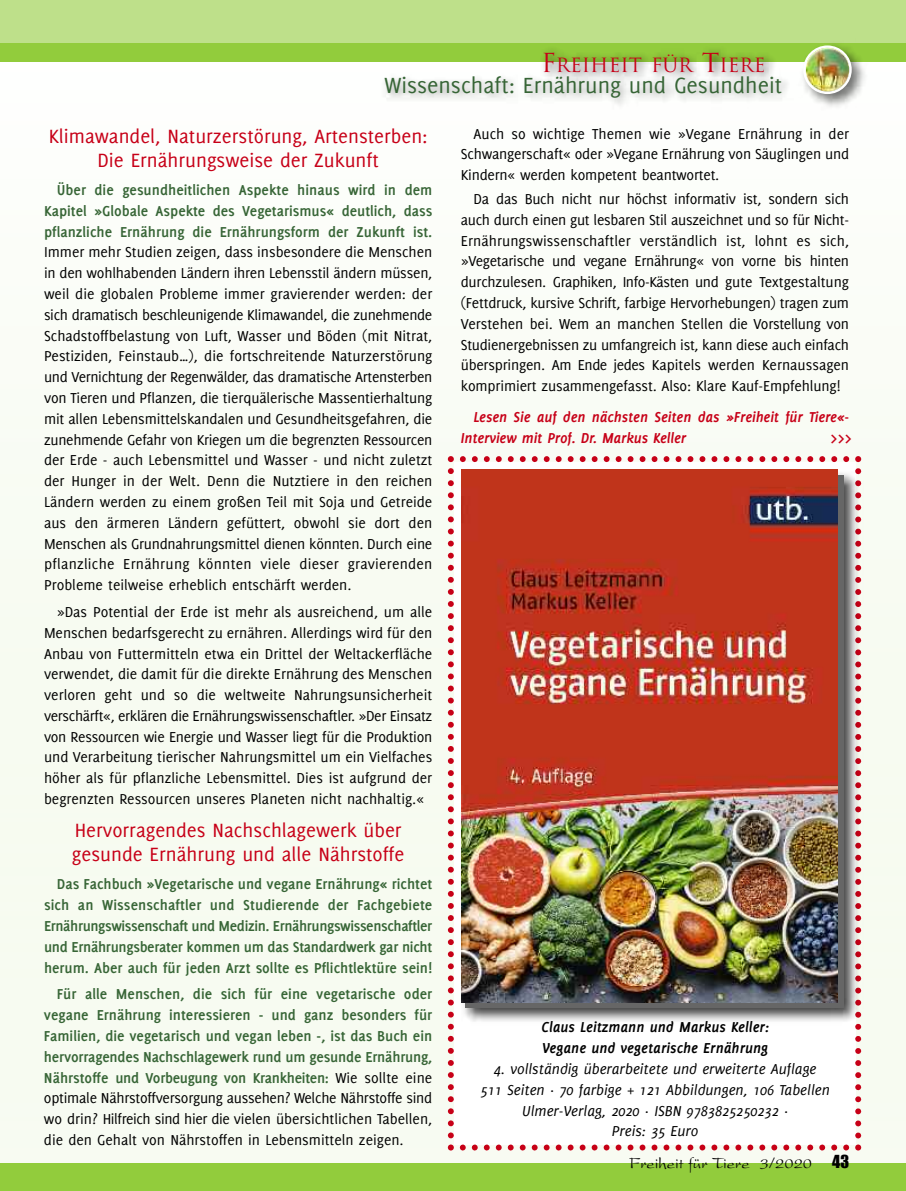
<style>
.page{position:relative;width:906px;height:1191px;background:#fff}
.page>*{position:absolute;margin:0;border:0;box-sizing:border-box;transform-origin:0 0}
.t1{font:24px "Delicious";color:#376536}
.t2{font:24px "Delicious";color:#c70017}
.t3{font:21px/24px "Delicious";color:#c70017;text-align:center}
.t4{font:19.2px "Trajan";color:#c70017}
.t5{font:16.5px "President";color:#000}
.t6{font:15.75px/20.9px "Delicious";letter-spacing:-.005em;color:#000;text-align:justify}
.t7{font:700 15.75px/20.9px "Delicious";color:#376536;text-align:justify}
.t8{font:italic 15.75px/20.9px "Delicious";color:#000;text-align:center}
.t9{font:italic 700 15.75px/20.9px "Delicious";letter-spacing:-.01em;color:#c70017}
.t10{font:italic 700 15.75px/20.9px "Delicious";color:#000}
.s1{font-size:25.5px}
.s2{font-weight:400;color:#000}
.s3{font-family:"Impact"}
</style>
<div class="page">
<div style="left:0;top:55px;width:906px;height:1135px;background:#f8fcf4"></div>
<svg style="left:448px;top:456px;width:413px;height:694px"></svg>
<img style="left:458px;top:469px;width:404px;height:558px">
<div style="left:465px;top:475px;width:378px;height:532px;background:#666"></div>
<div style="left:0;top:1163px;width:906px;height:28px;background:#92cc3c"></div>
<div style="left:0;top:0;width:906px;height:44px;background:#bee08a"></div>
<div style="left:0;top:43px;width:906px;height:18px;background:#92cc3c"></div>
<img style="left:823px;top:52px;width:48px;height:54px">
<svg style="left:823px;top:45px;width:28px;height:49px"></svg>
<img style="left:543px;top:46px;width:280px;height:56px">
<img style="left:218px;top:61px;width:590px;height:43px">
<img style="left:461px;top:469px;width:377px;height:533px">
<p class="t4" style="left:541px;top:54px;width:226px"><span class="s1">F</span>REIHEIT FÜR <span class="s1">T</span>IERE</p>
<h1 class="t1" style="left:384px;top:76px;width:399px">Wissenschaft: Ernährung und Gesundheit</h1>
<h2 class="t3" style="left:49px;top:126px;width:380px">Klimawandel, Naturzerstörung, Artensterben:<br>Die Ernährungsweise der Zukunft</h2>
<p class="t7" style="left:44px;top:180px;width:390px;text-indent:13px">Über die gesundheitlichen Aspekte hinaus wird in dem Kapitel »Globale Aspekte des Vegetarismus« deutlich, dass pflanzliche Ernährung die Ernährungsform der Zukunft ist.</p>
<p class="t6" style="left:44px;top:243px;width:390px">Immer mehr Studien zeigen, dass insbesondere die Menschen in den wohlhabenden Ländern ihren Lebensstil ändern müssen, weil die globalen Probleme immer gravierender werden: der sich dramatisch beschleunigende Klimawandel, die zunehmende Schadstoffbelastung von Luft, Wasser und Böden (mit Nitrat, Pestiziden, Feinstaub…), die fortschreitende Naturzerstörung und Vernichtung der Regenwälder, das dramatische Artensterben von Tieren und Pflanzen, die tierquälerische Massentierhaltung mit allen Lebensmittelskandalen und Gesundheitsgefahren, die zunehmende Gefahr von Kriegen um die begrenzten Ressourcen der Erde - auch Lebensmittel und Wasser - und nicht zuletzt der Hunger in der Welt. Denn die Nutztiere in den reichen Ländern werden zu einem großen Teil mit Soja und Getreide aus den ärmeren Ländern gefüttert, obwohl sie dort den Menschen als Grundnahrungsmittel dienen könnten. Durch eine pflanzliche Ernährung könnten viele dieser gravierenden Probleme teilweise erheblich entschärft werden.</p>
<p class="t6" style="left:44px;top:602px;width:390px;text-indent:13px">»Das Potential der Erde ist mehr als ausreichend, um alle Menschen bedarfsgerecht zu ernähren. Allerdings wird für den Anbau von Futtermitteln etwa ein Drittel der Weltackerfläche verwendet, die damit für die direkte Ernährung des Menschen verloren geht und so die weltweite Nahrungsunsicherheit verschärft«, erklären die Ernährungswissenschaftler. »Der Einsatz von Ressourcen wie Energie und Wasser liegt für die Produktion und Verarbeitung tierischer Nahrungsmittel um ein Vielfaches höher als für pflanzliche Lebensmittel. Dies ist aufgrund der begrenzten Ressourcen unseres Planeten nicht nachhaltig.«</p>
<h2 class="t3" style="left:72px;top:819px;width:334px;text-align:left">Hervorragendes Nachschlagewerk über gesunde Ernährung und alle Nährstoffe</h2>
<p class="t7" style="left:44px;top:875px;width:390px;text-indent:13px">Das Fachbuch »Vegetarische und vegane Ernährung« richtet sich an Wissenschaftler und Studierende der Fachgebiete Ernährungswissenschaft und Medizin. Ernährungswissenschaftler und Ernährungsberater kommen um das Standardwerk gar nicht herum. Aber auch für jeden Arzt sollte es Pflichtlektüre sein!</p>
<p class="t7" style="left:44px;top:984px;width:390px;text-indent:13px">Für alle Menschen, die sich für eine vegetarische oder vegane Ernährung interessieren - und ganz besonders für Familien, die vegetarisch und vegan leben -, ist das Buch ein hervorragendes Nachschlagewerk rund um gesunde Ernährung, Nährstoffe und Vorbeugung von Krankheiten: <span class="s2">Wie sollte eine optimale Nährstoffversorgung aussehen? Welche Nährstoffe sind wo drin? Hilfreich sind hier die vielen übersichtlichen Tabellen, die den Gehalt von Nährstoffen in Lebensmitteln zeigen.</span></p>
<p class="t6" style="left:461px;top:124px;width:390px;text-indent:13px">Auch so wichtige Themen wie »Vegane Ernährung in der Schwangerschaft« oder »Vegane Ernährung von Säuglingen und Kindern« werden kompetent beantwortet.</p>
<p class="t6" style="left:461px;top:189px;width:390px;text-indent:13px">Da das Buch nicht nur höchst informativ ist, sondern sich auch durch einen gut lesbaren Stil auszeichnet und so für Nicht-Ernährungswissenschaftler verständlich ist, lohnt es sich, »Vegetarische und vegane Ernährung« von vorne bis hinten durchzulesen. Graphiken, Info-Kästen und gute Textgestaltung (Fettdruck, kursive Schrift, farbige Hervorhebungen) tragen zum Verstehen bei. Wem an manchen Stellen die Vorstellung von Studienergebnissen zu umfangreich ist, kann diese auch einfach überspringen. Am Ende jedes Kapitels werden Kernaussagen komprimiert zusammengefasst. Also: Klare Kauf-Empfehlung!</p>
<p class="t9" style="left:461px;top:408px;width:390px;text-indent:13px">Lesen Sie auf den nächsten Seiten das »Freiheit für Tiere«-<br>Interview mit Prof. Dr. Markus Keller</p>
<h1 class="t2" style="left:830px;top:428px;width:23px">&gt;&gt;&gt;</h1>
<p class="t10" style="left:541px;top:1017px;width:229px">Claus Leitzmann und Markus Keller:<br>Vegane und vegetarische Ernährung</p>
<p class="t8" style="left:480px;top:1058px;width:351px">4. vollständig überarbeitete und erweiterte Auflage<br>511 Seiten · 70 farbige + 121 Abbildungen, 106 Tabellen Ulmer-Verlag, 2020 · ISBN 9783825250232 ·<br>Preis: 35 Euro</p>
<p class="t5" style="left:629px;top:1158px;width:221px">Freiheit für Tiere 3/2020 <span class="s3">43</span></p>
</div>
